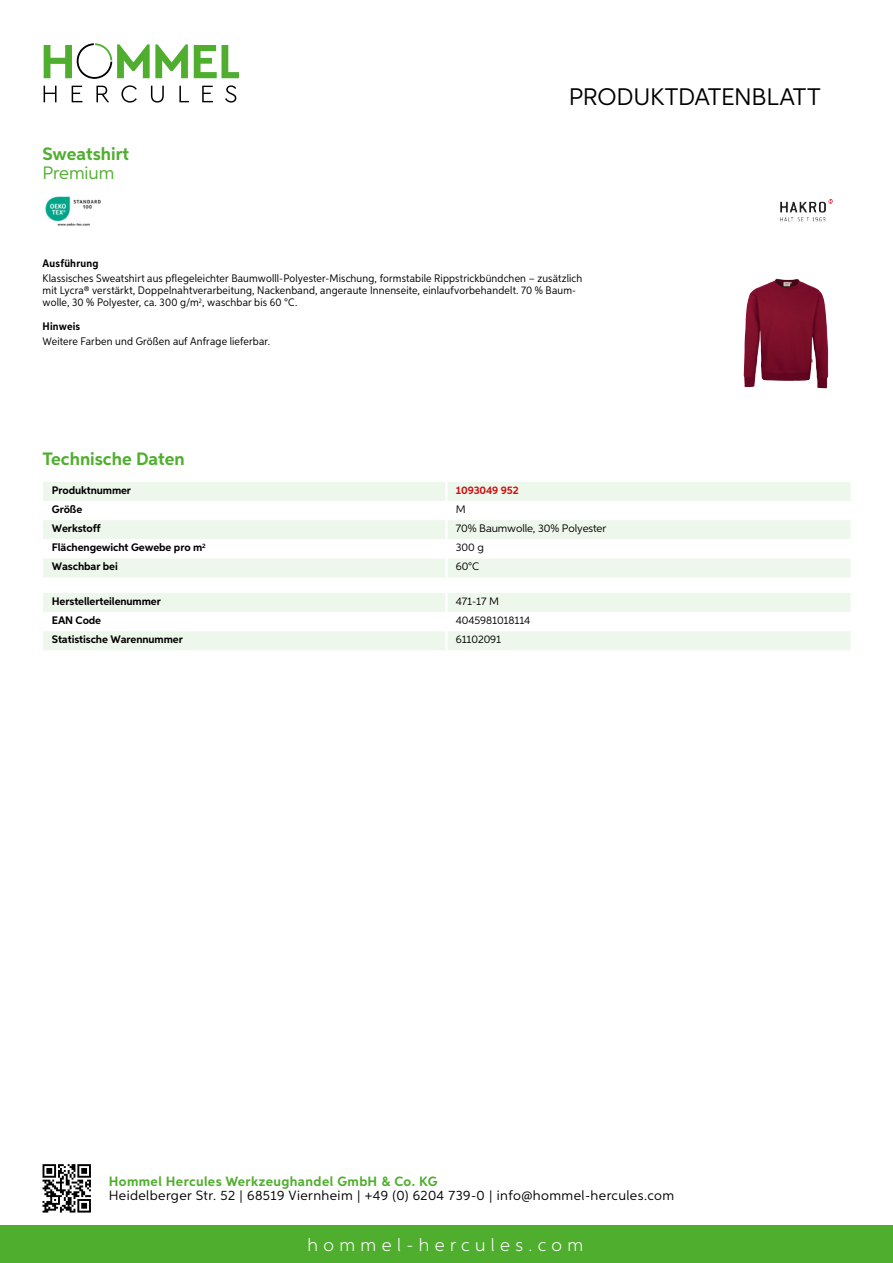
<style>
.page{position:relative;width:893px;height:1263px;background:#fff}
.page>*{position:absolute;margin:0;border:0;box-sizing:border-box;transform-origin:0 0}
.t1{font:24px "Aspira";letter-spacing:-.01em;color:#000}
.t2{font:700 18px "Aspira";color:#50ae2f}
.t3{font:300 18px "Aspira";letter-spacing:.3em;color:#fff}
.t4{font:18px "Aspira";color:#50ae2f}
.t5{font:13.5px "Aspira";letter-spacing:.03em;color:#000}
.t6{font:700 13.5px "Aspira";letter-spacing:.03em;color:#50ae2f}
.t7{font:10.95px/12px "Aspira Nar";letter-spacing:.015em;color:#000}
.t8{font:700 10.95px "Aspira";letter-spacing:-.01em;color:#000}
.t9{font:10.95px "Aspira";letter-spacing:-.01em;color:#000}
.t10{font:700 10.95px "Aspira Nar";letter-spacing:.02em;color:#000}
.t11{font:700 10.95px "Aspira";letter-spacing:-.01em;color:#cd1013}
</style>
<div class="page">
<div style="left:0;top:1226px;width:893px;height:37px;background:#50ae2f"></div>
<svg style="left:43px;top:1164px;width:48px;height:48px"></svg>
<svg style="left:194px;top:45px;width:45px;height:33px"></svg>
<svg style="left:44px;top:43px;width:144px;height:36px"></svg>
<svg style="left:44px;top:86px;width:13px;height:16px"></svg>
<svg style="left:72px;top:86px;width:10px;height:16px"></svg>
<svg style="left:96px;top:86px;width:13px;height:16px"></svg>
<svg style="left:121px;top:85px;width:16px;height:18px"></svg>
<svg style="left:151px;top:86px;width:13px;height:17px"></svg>
<svg style="left:179px;top:86px;width:10px;height:16px"></svg>
<svg style="left:202px;top:86px;width:11px;height:16px"></svg>
<svg style="left:225px;top:85px;width:11px;height:18px"></svg>
<div style="left:43px;top:482px;width:807px;height:95px;background:#eef7eb"></div>
<svg style="left:43px;top:501px;width:807px;height:57px"></svg>
<hr style="left:445px;top:482px;width:3px;height:19px;background:#fff">
<hr style="left:445px;top:501px;width:3px;height:19px;background:#fff">
<hr style="left:445px;top:520px;width:3px;height:19px;background:#fff">
<hr style="left:445px;top:539px;width:3px;height:19px;background:#fff">
<hr style="left:445px;top:558px;width:3px;height:19px;background:#fff">
<svg style="left:43px;top:593px;width:807px;height:57px"></svg>
<hr style="left:445px;top:631px;width:3px;height:19px;background:#fff">
<img style="left:45px;top:196px;width:56px;height:30px">
<img style="left:743px;top:279px;width:85px;height:109px">
<img style="left:780px;top:199px;width:54px;height:23px">
<h2 class="t2" style="left:43px;top:142px;width:88px">Sweatshirt</h2>
<h2 class="t4" style="left:43px;top:162px;width:74px">Premium</h2>
<h1 class="t1" style="left:569px;top:82px;width:253px">Produktdatenblatt</h1>
<p class="t10" style="left:43px;top:257px;width:58px">Ausführung</p>
<p class="t7" style="left:43px;top:273px;width:541px">Klassisches Sweatshirt aus pflegeleichter Baumwolll-Polyester-Mischung, formstabile Rippstrickbündchen – zusätzlich mit Lycra® verstärkt, Doppelnahtverarbeitung, Nackenband, angeraute Innenseite, einlaufvorbehandelt. 70 % Baum&shy;wolle, 30 % Polyester, ca. 300 g/m<sup>2</sup>, waschbar bis 60 °C.</p>
<p class="t10" style="left:43px;top:319px;width:39px">Hinweis</p>
<p class="t7" style="left:43px;top:335px;width:229px">Weitere Farben und Größen auf Anfrage lieferbar.</p>
<h2 class="t2" style="left:43px;top:448px;width:144px">Technische Daten</h2>
<p class="t8" style="left:52px;top:483px;width:81px">Produktnummer</p>
<p class="t11" style="left:456px;top:483px;width:64px">1093049 952</p>
<p class="t8" style="left:52px;top:502px;width:32px">Größe</p>
<p class="t9" style="left:456px;top:502px;width:11px">M</p>
<p class="t8" style="left:52px;top:521px;width:50px">Werkstoff</p>
<p class="t9" style="left:456px;top:522px;width:152px">70% Baumwolle, 30% Polyester</p>
<p class="t8" style="left:52px;top:541px;width:155px">Flächengewicht Gewebe pro m<sup>2</sup></p>
<p class="t9" style="left:456px;top:541px;width:30px">300 g</p>
<p class="t8" style="left:52px;top:560px;width:68px">Waschbar bei</p>
<p class="t9" style="left:456px;top:560px;width:25px">60°C</p>
<p class="t8" style="left:52px;top:594px;width:111px">Herstellerteilenummer</p>
<p class="t9" style="left:456px;top:594px;width:45px">471-17 M</p>
<p class="t8" style="left:52px;top:613px;width:51px">EAN Code</p>
<p class="t9" style="left:456px;top:613px;width:76px">4045981018114</p>
<p class="t8" style="left:52px;top:633px;width:132px">Statistische Warennummer</p>
<p class="t9" style="left:456px;top:633px;width:47px">61102091</p>
<p class="t6" style="left:109px;top:1172px;width:330px">Hommel Hercules Werkzeughandel GmbH &amp; Co. KG</p>
<p class="t5" style="left:109px;top:1187px;width:567px">Heidelberger Str. 52 | 68519 Viernheim | +49 (0) 6204 739-0 | info@hommel-hercules.com</p>
<h2 class="t3" style="left:307px;top:1234px;width:277px">hommel-hercules.com</h2>
</div>
